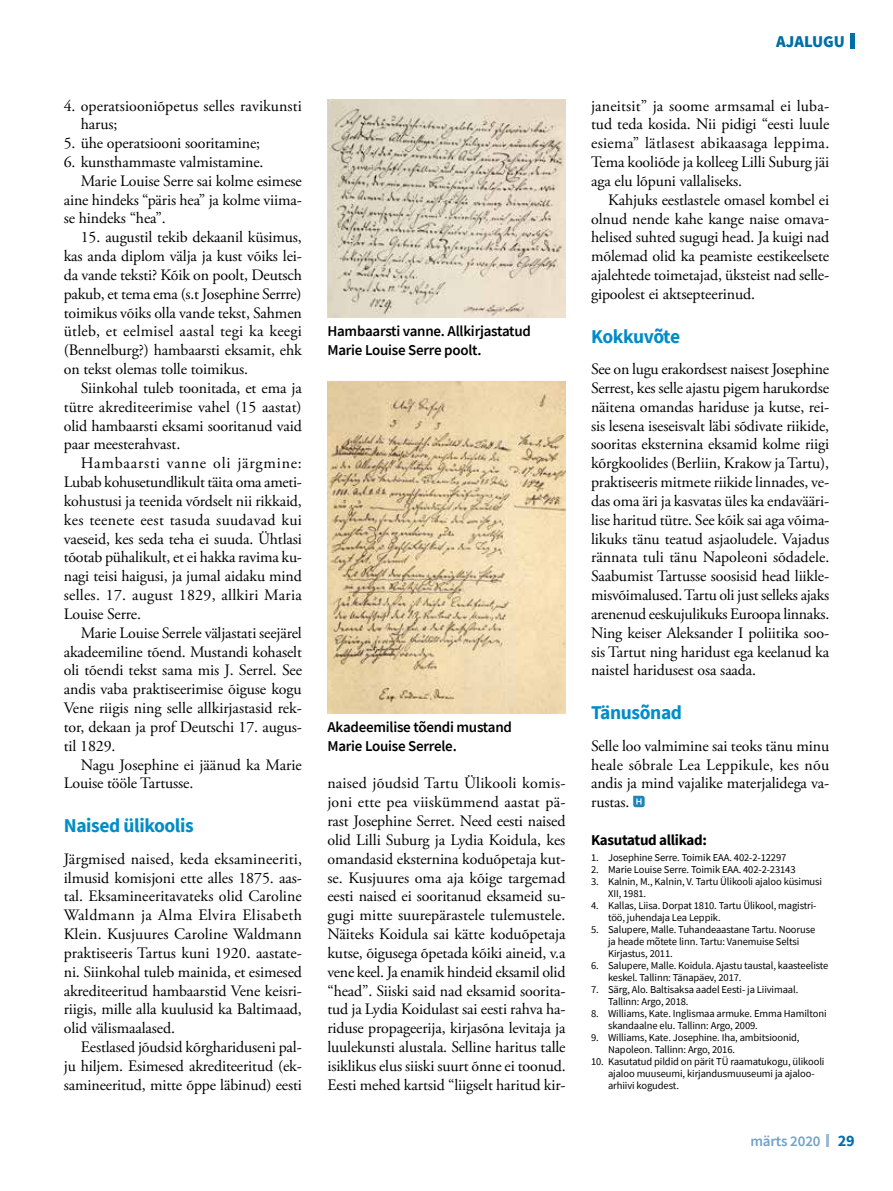
<style>
.page{position:relative;width:893px;height:1191px;background:#fff}
.page>*{position:absolute;margin:0;border:0;box-sizing:border-box;transform-origin:0 0}
.t1{font:700 19.5px "Source Sans Pro";letter-spacing:-.02em;color:#008dc7}
.t2{font:900 16.5px "Source Sans Pro";color:#006ea7}
.t3{font:15.9px/18.8px "Adobe Garamond Pro";letter-spacing:-.005em;color:#000;text-align:justify}
.t4{font:600 15px/18.8px "Source Sans Pro";letter-spacing:-.015em;color:#000}
.t5{font:700 15px "Source Sans Pro";letter-spacing:-.02em;color:#000}
.t6{font:600 15px "Source Sans Pro";letter-spacing:-.01em;color:#72a1c5}
.t7{font:10.5px/12px "Source Sans Pro";letter-spacing:-.01em;color:#000}
.s1{font-weight:700;font-size:16.2px;color:#006ea7}
</style>
<div class="page">
<div style="left:850px;top:33px;width:5px;height:16px;background:#006ea7"></div>
<svg style="left:826px;top:1134px;width:2px;height:12px"></svg>
<svg style="left:633px;top:795px;width:12px;height:12px"></svg>
<img style="left:327px;top:99px;width:239px;height:219px">
<img style="left:327px;top:381px;width:239px;height:332px">
<p class="t3" style="left:81px;top:97px;width:223px;text-indent:-17px">4. operatsiooniõpetus selles ravikunsti harus;</p>
<p class="t3" style="left:64px;top:134px;width:198px">5. ühe operatsiooni sooritamine;</p>
<p class="t3" style="left:64px;top:153px;width:201px">6. kunsthammaste valmistamine.</p>
<p class="t3" style="left:81px;top:172px;width:223px">Marie Louise Serre sai kolme esimese</p>
<p class="t3" style="left:64px;top:191px;width:240px">aine hindeks “päris hea” ja kolme viima-</p>
<p class="t3" style="left:64px;top:210px;width:103px">se hindeks “hea”.</p>
<p class="t3" style="left:64px;top:228px;width:240px;text-indent:17px">15. augustil tekib dekaanil küsimus, kas anda diplom välja ja kust võiks lei&shy;da vande teksti? Kõik on poolt, Deutsch pakub, et tema ema (s.t Josephine Serrre) toimikus võiks olla vande tekst, Sahmen ütleb, et eelmisel aastal tegi ka keegi (Bennelburg?) hambaarsti eksamit, ehk on tekst olemas tolle toimikus.</p>
<p class="t3" style="left:64px;top:379px;width:240px;text-indent:17px">Siinkohal tuleb toonitada, et ema ja tütre akrediteerimise vahel (15 aastat) olid hambaarsti eksami sooritanud vaid paar meesterahvast.</p>
<p class="t3" style="left:64px;top:454px;width:240px;text-indent:17px">Hambaarsti vanne oli järgmine:<br>Lubab kohusetundlikult täita oma ameti&shy;kohustusi ja teenida võrdselt nii rikkaid, kes teenete eest tasuda suudavad kui vaeseid, kes seda teha ei suuda. Ühtlasi tõotab pühalikult, et ei hakka ravima ku&shy;nagi teisi haigusi, ja jumal aidaku mind selles. 17. august 1829, allkiri Maria Louise Serre.</p>
<p class="t3" style="left:64px;top:624px;width:240px;text-indent:17px">Marie Louise Serrele väljastati seejärel akadeemiline tõend. Mustandi kohaselt oli tõendi tekst sama mis J. Serrel. See andis vaba praktiseerimise õiguse kogu Vene riigis ning selle allkirjastasid rek&shy;tor, dekaan ja prof Deutschi 17. augus&shy;til 1829.</p>
<p class="t3" style="left:64px;top:755px;width:240px;text-indent:17px">Nagu Josephine ei jäänud ka Marie<br>Louise tööle Tartusse.</p>
<p class="t1" style="left:64px;top:812px;width:132px">Naised ülikoolis</p>
<p class="t3" style="left:64px;top:850px;width:240px">Järgmised naised, keda eksamineeriti, ilmusid komisjoni ette alles 1875. aas&shy;tal. Eksamineeritavateks olid Caroline Waldmann ja Alma Elvira Elisabeth Klein. Kusjuures Caroline Waldmann praktiseeris Tartus kuni 1920. aastate&shy;ni. Siinkohal tuleb mainida, et esimesed akrediteeritud hambaarstid Vene keisri&shy;riigis, mille alla kuulusid ka Baltimaad, olid välismaalased.</p>
<p class="t3" style="left:64px;top:1038px;width:240px;text-indent:17px">Eestlased jõudsid kõrghariduseni pal&shy;ju hiljem. Esimesed akrediteeritud (ek&shy;samineeritud, mitte õppe läbinud) eesti</p>
<p class="t4" style="left:327px;top:322px;width:205px">Hambaarsti vanne. Allkirjastatud<br>Marie Louise Serre poolt.</p>
<p class="t4" style="left:327px;top:717px;width:186px">Akadeemilise tõendi mustand<br>Marie Louise Serrele.</p>
<p class="t3" style="left:327px;top:774px;width:240px">naised jõudsid Tartu Ülikooli komis&shy;joni ette pea viiskümmend aastat pä&shy;rast Josephine Serret. Need eesti naised olid Lilli Suburg ja Lydia Koidula, kes omandasid eksternina koduõpetaja kut&shy;se. Kusjuures oma aja kõige targemad eesti naised ei sooritanud eksameid su&shy;gugi mitte suurepärastele tulemustele.<br>Näiteks Koidula sai kätte koduõpetaja kutse, õigusega õpetada kõiki aineid, v.a vene keel. Ja enamik hindeid eksamil olid “head”. Siiski said nad eksamid soorita&shy;tud ja Lydia Koidulast sai eesti rahva ha&shy;riduse propageerija, kirjasõna levitaja ja luulekunsti alustala. Selline haritus talle isiklikus elus siiski suurt õnne ei toonud.<br>Eesti mehed kartsid “liigselt haritud kir-</p>
<p class="t2" style="left:776px;top:30px;width:70px">AJALUGU</p>
<p class="t3" style="left:591px;top:97px;width:240px">janeitsit” ja soome armsamal ei luba&shy;tud teda kosida. Nii pidigi “eesti luule esiema” lätlasest abikaasaga leppima.<br>Tema kooliõde ja kolleeg Lilli Suburg jäi aga elu lõpuni vallaliseks.</p>
<p class="t3" style="left:591px;top:191px;width:240px;text-indent:17px">Kahjuks eestlastele omasel kombel ei olnud nende kahe kange naise omava&shy;helised suhted sugugi head. Ja kuigi nad mõlemad olid ka peamiste eestikeelsete ajalehtede toimetajad, üksteist nad selle&shy;gipoolest ei aktsepteerinud.</p>
<p class="t1" style="left:591px;top:323px;width:91px">Kokkuvõte</p>
<p class="t3" style="left:591px;top:360px;width:240px">See on lugu erakordsest naisest Josephine Serrest, kes selle ajastu pigem harukordse näitena omandas hariduse ja kutse, rei&shy;sis lesena iseseisvalt läbi sõdivate riikide, sooritas eksternina eksamid kolme riigi kõrgkoolides (Berliin, Krakow ja Tartu), praktiseeris mitmete riikide linnades, ve&shy;das oma äri ja kasvatas üles ka endavääri&shy;lise haritud tütre. See kõik sai aga võima&shy;likuks tänu teatud asjaoludele. Vajadus rännata tuli tänu Napoleoni sõdadele.<br>Saabumist Tartusse soosisid head liikle&shy;misvõimalused. Tartu oli just selleks ajaks arenenud eeskujulikuks Euroopa linnaks.<br>Ning keiser Aleksander I poliitika soo&shy;sis Tartut ning haridust ega keelanud ka naistel haridusest osa saada.</p>
<p class="t1" style="left:591px;top:699px;width:93px">Tänusõnad</p>
<p class="t3" style="left:591px;top:737px;width:240px">Selle loo valmimine sai teoks tänu minu heale sõbrale Lea Leppikule, kes nõu andis ja mind vajalike materjalidega va&shy;rustas.</p>
<p class="t5" style="left:591px;top:829px;width:117px">Kasutatud allikad:</p>
<p class="t7" style="left:591px;top:851px;width:197px">1. Josephine Serre. Toimik EAA. 402-2-12297</p>
<p class="t7" style="left:591px;top:863px;width:206px">2. Marie Louise Serre. Toimik EAA. 402-2-23143</p>
<p class="t7" style="left:608px;top:875px;width:216px;text-indent:-17px">3. Kalnin, M., Kalnin, V. Tartu Ülikooli ajaloo küsimusi<br>XII, 1981.</p>
<p class="t7" style="left:608px;top:899px;width:210px;text-indent:-17px">4. Kallas, Liisa. Dorpat 1810. Tartu Ülikool, magistri&shy;töö, juhendaja Lea Leppik.</p>
<p class="t7" style="left:608px;top:923px;width:209px;text-indent:-17px">5. Salupere, Malle. Tuhandeaastane Tartu. Nooruse ja heade mõtete linn. Tartu: Vanemuise Seltsi<br>Kirjastus, 2011.</p>
<p class="t7" style="left:608px;top:959px;width:222px;text-indent:-17px">6. Salupere, Malle. Koidula. Ajastu taustal, kaasteeliste keskel. Tallinn: Tänapäev, 2017.</p>
<p class="t7" style="left:608px;top:983px;width:192px;text-indent:-17px">7. Särg, Alo. Baltisaksa aadel Eesti- ja Liivimaal.<br>Tallinn: Argo, 2018.</p>
<p class="t7" style="left:608px;top:1007px;width:220px;text-indent:-17px">8. Williams, Kate. Inglismaa armuke. Emma Hamiltoni skandaalne elu. Tallinn: Argo, 2009.</p>
<p class="t7" style="left:608px;top:1031px;width:193px;text-indent:-17px">9. Williams, Kate. Josephine. Iha, ambitsioonid,<br>Napoleon. Tallinn: Argo, 2016.</p>
<p class="t7" style="left:608px;top:1055px;width:218px;text-indent:-17px">10. Kasutatud pildid on pärit TÜ raamatukogu, ülikooli ajaloo muuseumi, kirjandusmuuseumi ja ajaloo&shy;arhiivi kogudest.</p>
<p class="t6" style="left:750px;top:1131px;width:106px">märts 2020 <span class="s1">29</span></p>
</div>
